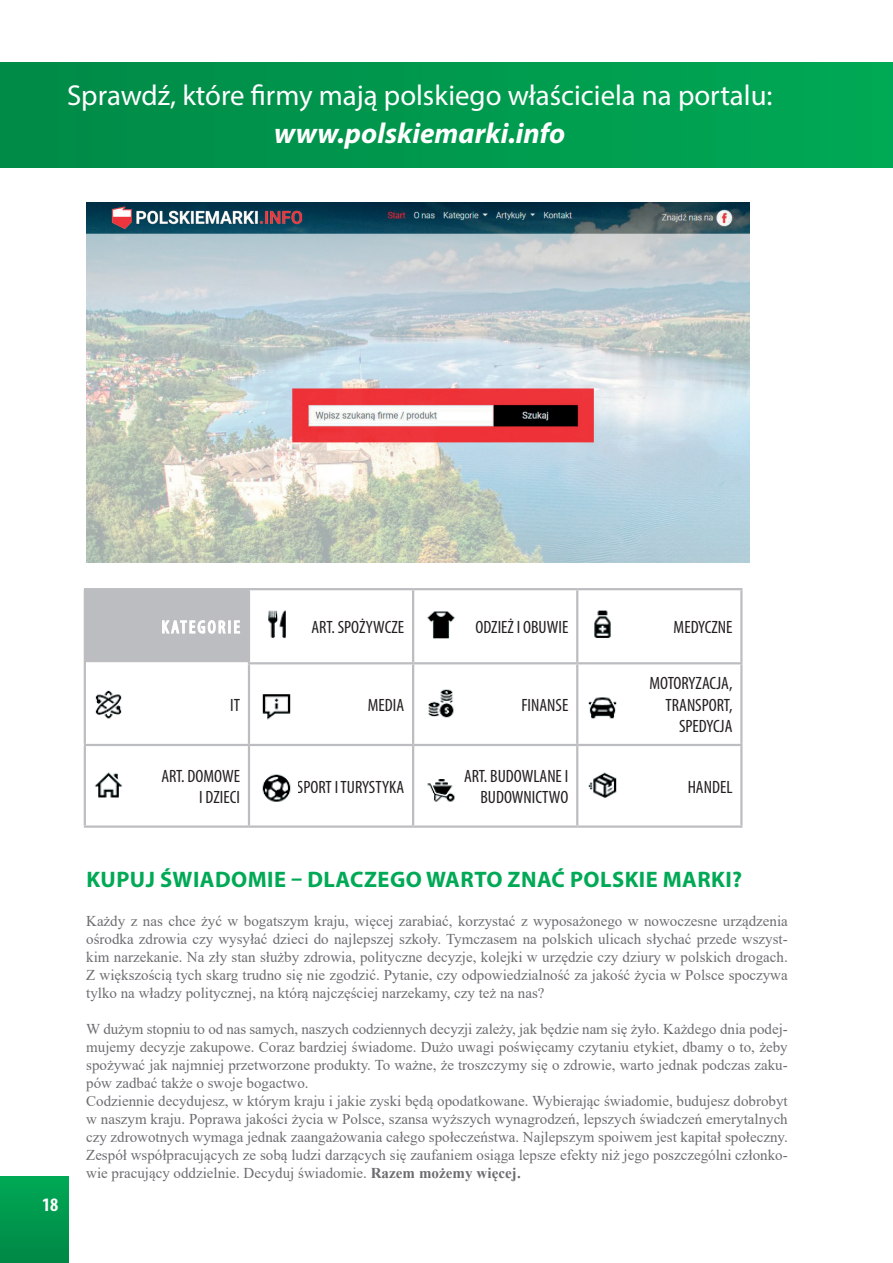
<style>
.page{position:relative;width:893px;height:1263px;background:#fff}
.page>*{position:absolute;margin:0;border:0;box-sizing:border-box;transform-origin:0 0}
.t1{font:28.8px "Myriad Pro";color:#fff}
.t2{font:italic 700 28.8px "Myriad Pro";color:#fff}
.t3{font:700 22.5px "Myriad Pro";letter-spacing:.02em;color:#00a955}
.t4{font:700 condensed 19.05px "Myriad Pro";color:#fff}
.t5{font:condensed 17.85px/21.5px "Myriad Pro";color:#231f20;text-align:right}
.t6{font:15px/18px "Times New Roman";color:#6c6d70;text-align:justify}
.s1{font-weight:700}
</style>
<div class="page">
<div style="left:0;top:1177px;width:68px;height:86px;background:linear-gradient(to bottom,#00a955,#008846)"></div>
<div style="left:0;top:63px;width:893px;height:105px;background:linear-gradient(to right,#008947,#00a955)"></div>
<img style="left:86px;top:203px;width:663px;height:360px">
<div style="left:85px;top:589px;width:164px;height:74px;background:#bcbdc0"></div>
<hr style="left:84px;top:588px;width:165px;height:2px;background:#bcbdc0">
<hr style="left:249px;top:588px;width:164px;height:2px;background:#bcbdc0">
<hr style="left:248px;top:590px;width:2px;height:72px;background:#bcbdc0">
<hr style="left:413px;top:588px;width:164px;height:2px;background:#bcbdc0">
<hr style="left:412px;top:590px;width:2px;height:72px;background:#bcbdc0">
<hr style="left:577px;top:588px;width:166px;height:2px;background:#bcbdc0">
<hr style="left:576px;top:590px;width:2px;height:72px;background:#bcbdc0">
<hr style="left:740px;top:590px;width:3px;height:72px;background:#bcbdc0">
<hr style="left:248px;top:662px;width:165px;height:2px;background:#bcbdc0">
<hr style="left:413px;top:662px;width:164px;height:2px;background:#bcbdc0">
<hr style="left:412px;top:664px;width:2px;height:80px;background:#bcbdc0">
<hr style="left:577px;top:662px;width:166px;height:2px;background:#bcbdc0">
<hr style="left:576px;top:664px;width:2px;height:80px;background:#bcbdc0">
<hr style="left:740px;top:664px;width:3px;height:80px;background:#bcbdc0">
<hr style="left:84px;top:744px;width:165px;height:2px;background:#bcbdc0">
<hr style="left:249px;top:744px;width:164px;height:2px;background:#bcbdc0">
<hr style="left:248px;top:746px;width:2px;height:79px;background:#bcbdc0">
<hr style="left:413px;top:744px;width:164px;height:2px;background:#bcbdc0">
<hr style="left:412px;top:746px;width:2px;height:79px;background:#bcbdc0">
<hr style="left:577px;top:744px;width:166px;height:2px;background:#bcbdc0">
<hr style="left:576px;top:746px;width:2px;height:79px;background:#bcbdc0">
<hr style="left:740px;top:746px;width:3px;height:79px;background:#bcbdc0">
<hr style="left:84px;top:825px;width:165px;height:3px;background:#bcbdc0">
<hr style="left:249px;top:825px;width:164px;height:3px;background:#bcbdc0">
<hr style="left:413px;top:825px;width:164px;height:3px;background:#bcbdc0">
<hr style="left:577px;top:825px;width:166px;height:3px;background:#bcbdc0">
<hr style="left:86px;top:662px;width:162px;height:2px;background:#fff">
<hr style="left:248px;top:664px;width:2px;height:80px;background:#bcbdc0">
<hr style="left:84px;top:590px;width:2px;height:73px;background:#bcbdc0">
<hr style="left:84px;top:663px;width:2px;height:81px;background:#bcbdc0">
<hr style="left:84px;top:746px;width:2px;height:79px;background:#bcbdc0">
<svg style="left:162px;top:620px;width:64px;height:14px"></svg>
<div style="left:228px;top:620px;width:3px;height:14px;border:1px solid #fff"></div>
<svg style="left:234px;top:620px;width:6px;height:14px"></svg>
<img style="left:588px;top:772px;width:29px;height:26px">
<img style="left:268px;top:610px;width:18px;height:28px">
<img style="left:427px;top:611px;width:28px;height:28px">
<img style="left:594px;top:610px;width:17px;height:28px">
<img style="left:94px;top:772px;width:29px;height:26px">
<img style="left:95px;top:690px;width:27px;height:29px">
<img style="left:427px;top:779px;width:28px;height:23px">
<img style="left:262px;top:694px;width:29px;height:26px">
<img style="left:428px;top:689px;width:26px;height:29px">
<img style="left:588px;top:697px;width:29px;height:22px">
<img style="left:262px;top:774px;width:29px;height:28px">
<h1 class="t1" style="left:67px;top:77px;width:707px">Sprawdź, które firmy mają polskiego właściciela na portalu:</h1>
<h1 class="t2" style="left:274px;top:115px;width:293px">www.polskiemarki.info</h1>
<p class="t4" style="left:42px;top:1193px;width:18px">18</p>
<p class="t5" style="left:311px;top:616px;width:94px">ART. SPOŻYWCZE</p>
<p class="t5" style="left:475px;top:616px;width:94px">ODZIEŻ I OBUWIE</p>
<p class="t5" style="left:674px;top:616px;width:60px">MEDYCZNE</p>
<p class="t5" style="left:230px;top:694px;width:11px">IT</p>
<p class="t5" style="left:368px;top:694px;width:38px">MEDIA</p>
<p class="t5" style="left:521px;top:694px;width:48px">FINANSE</p>
<p class="t5" style="left:650px;top:672px;width:84px">MOTORYZACJA,<br>TRANSPORT,<br>SPEDYCJA</p>
<p class="t5" style="left:161px;top:765px;width:80px">ART. DOMOWE<br>I DZIECI</p>
<p class="t5" style="left:297px;top:776px;width:109px">SPORT I TURYSTYKA</p>
<p class="t5" style="left:464px;top:765px;width:106px">ART. BUDOWLANE I<br>BUDOWNICTWO</p>
<p class="t5" style="left:688px;top:776px;width:46px">HANDEL</p>
<h2 class="t3" style="left:86px;top:864px;width:657px">KUPUJ ŚWIADOMIE – DLACZEGO WARTO ZNAĆ POLSKIE MARKI?</h2>
<p class="t6" style="left:86px;top:912px;width:703px">Każdy z nas chce żyć w bogatszym kraju, więcej zarabiać, korzystać z wyposażonego w nowoczesne urządzenia ośrodka zdrowia czy wysyłać dzieci do najlepszej szkoły. Tymczasem na polskich ulicach słychać przede wszyst&shy;kim narzekanie. Na zły stan służby zdrowia, polityczne decyzje, kolejki w urzędzie czy dziury w polskich drogach.<br>Z większością tych skarg trudno się nie zgodzić. Pytanie, czy odpowiedzialność za jakość życia w Polsce spoczywa tylko na władzy politycznej, na którą najczęściej narzekamy, czy też na nas?</p>
<p class="t6" style="left:86px;top:1020px;width:703px;text-align:left">W dużym stopniu to od nas samych, naszych codziennych decyzji zależy, jak będzie nam się żyło. Każdego dnia podej&shy;mujemy decyzje zakupowe. Coraz bardziej świadome. Dużo uwagi poświęcamy czytaniu etykiet, dbamy o to, żeby spożywać jak najmniej przetworzone produkty. To ważne, że troszczymy się o zdrowie, warto jednak podczas zaku&shy;pów zadbać także o swoje bogactwo.<br>Codziennie decydujesz, w którym kraju i jakie zyski będą opodatkowane. Wybierając świadomie, budujesz dobrobyt w naszym kraju. Poprawa jakości życia w Polsce, szansa wyższych wynagrodzeń, lepszych świadczeń emerytalnych czy zdrowotnych wymaga jednak zaangażowania całego społeczeństwa. Najlepszym spoiwem jest kapitał społeczny.<br>Zespół współpracujących ze sobą ludzi darzących się zaufaniem osiąga lepsze efekty niż jego poszczególni członko&shy;wie pracujący oddzielnie. Decyduj świadomie. <span class="s1">Razem możemy więcej.</span></p>
</div>
